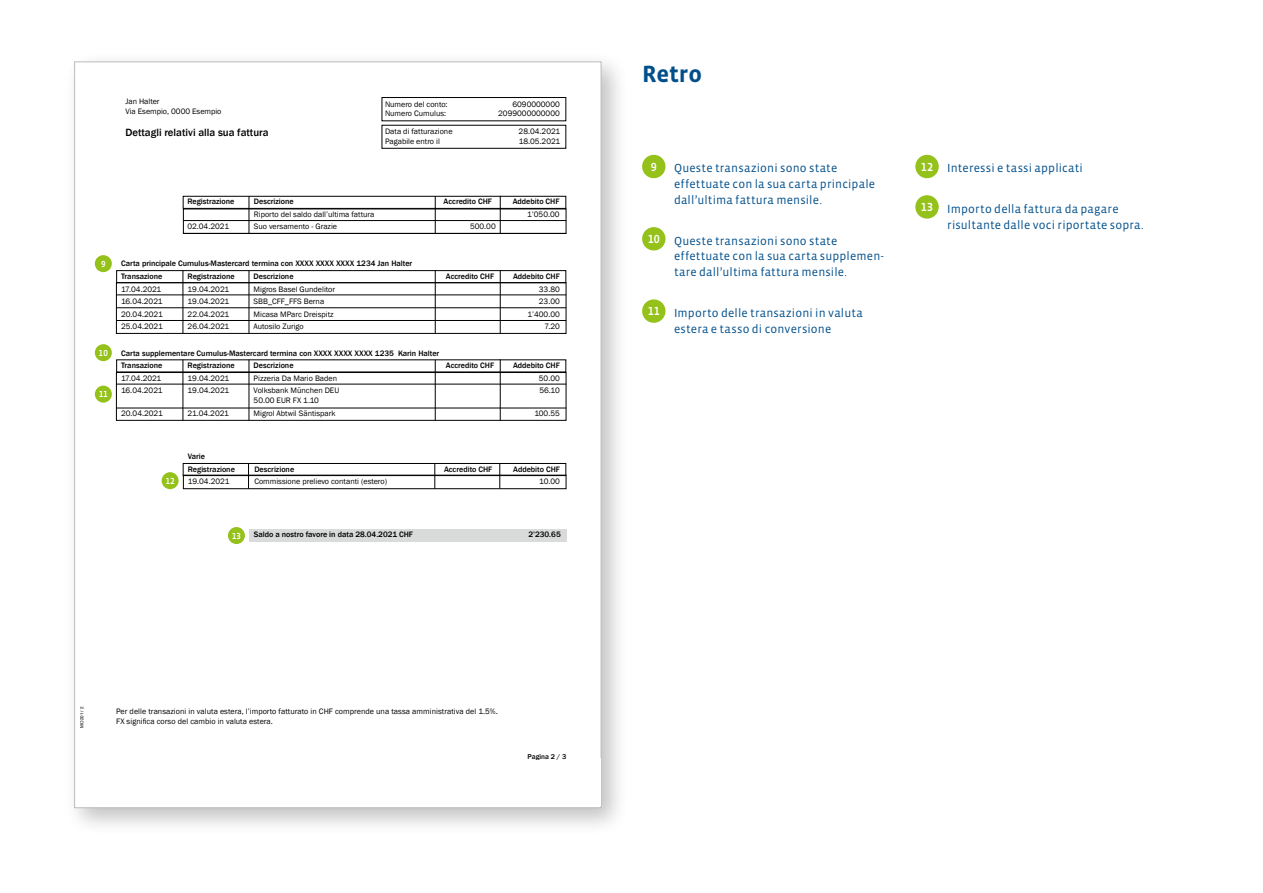
<style>
.page{position:relative;width:1263px;height:893px;background:#fff}
.page>*{position:absolute;margin:0;border:0;box-sizing:border-box;transform-origin:0 0}
.t1{font:700 24px "Vista Sans OT";color:#004f8b}
.t2{font:12px/15.9px "Vista Sans OT";letter-spacing:.015em;color:#004f8b}
.t3{font:500 12px "Vista Sans OT";color:#fff}
.t4{font:500 10.8px "Franklin Gothic";color:#000}
.t5{font:500 9px "Vista Sans OT";letter-spacing:.035em;color:#fff}
.t6{font:8.1px/9.9px "Franklin Gothic";color:#000}
.t7{font:500 8.1px/12.6px "Franklin Gothic";color:#000}
.t8{font:500 7.2px "Franklin Gothic";color:#000}
.t9{font:4.5px "Helvetica";color:#000}
.s1{font-weight:500;color:#fff}
</style>
<div class="page">
<div style="left:64px;top:51px;width:565px;height:785px;background:#000;opacity:.25"></div>
<div style="left:74px;top:62px;width:527px;height:746px;background:#fff;border:1px solid #bbbcbc"></div>
<div style="left:551px;top:758px;width:49px;height:48px;background:#fff"></div>
<div style="left:381px;top:125px;width:185px;height:24px;border:1px solid #000"></div>
<div style="left:183px;top:196px;width:383px;height:13px;border:1px solid #000"></div>
<hr style="left:249px;top:196px;width:1px;height:38px;background:#000">
<hr style="left:435px;top:196px;width:1px;height:38px;background:#000">
<hr style="left:500px;top:196px;width:1px;height:37px;background:#000">
<hr style="left:183px;top:220px;width:383px;height:1px;background:#000">
<hr style="left:183px;top:233px;width:383px;height:1px;background:#000">
<div style="left:116px;top:270px;width:450px;height:13px;border:1px solid #000"></div>
<div style="left:116px;top:282px;width:450px;height:52px;border:1px solid #000"></div>
<hr style="left:116px;top:295px;width:450px;height:1px;background:#000">
<hr style="left:116px;top:307px;width:450px;height:1px;background:#000">
<hr style="left:116px;top:320px;width:450px;height:1px;background:#000">
<hr style="left:435px;top:270px;width:1px;height:63px;background:#000">
<hr style="left:500px;top:270px;width:1px;height:63px;background:#000">
<hr style="left:249px;top:271px;width:1px;height:62px;background:#000">
<hr style="left:183px;top:270px;width:1px;height:63px;background:#000">
<div style="left:116px;top:372px;width:450px;height:49px;border:1px solid #000"></div>
<hr style="left:116px;top:384px;width:450px;height:1px;background:#000">
<hr style="left:249px;top:360px;width:1px;height:60px;background:#000">
<hr style="left:435px;top:360px;width:1px;height:60px;background:#000">
<hr style="left:500px;top:359px;width:1px;height:61px;background:#000">
<hr style="left:183px;top:360px;width:1px;height:60px;background:#000">
<hr style="left:116px;top:408px;width:450px;height:1px;background:#000">
<div style="left:183px;top:463px;width:383px;height:13px;border:1px solid #000"></div>
<div style="left:183px;top:475px;width:383px;height:14px;border:1px solid #000"></div>
<svg style="left:248px;top:463px;width:1px;height:26px"></svg>
<svg style="left:434px;top:463px;width:1px;height:26px"></svg>
<svg style="left:499px;top:463px;width:1px;height:25px"></svg>
<div style="left:249px;top:529px;width:317px;height:13px;background:#d9dada"></div>
<div style="left:381px;top:97px;width:185px;height:24px;border:1px solid #000"></div>
<div style="left:642px;top:155px;width:23px;height:23px;background:#94c11a;border-radius:50%"></div>
<div style="left:642px;top:227px;width:23px;height:23px;background:#94c11a;border-radius:50%"></div>
<div style="left:642px;top:299px;width:23px;height:24px;background:#94c11a;border-radius:50%"></div>
<div style="left:915px;top:155px;width:24px;height:23px;background:#94c11a;border-radius:50%"></div>
<div style="left:915px;top:195px;width:24px;height:24px;background:#94c11a;border-radius:50%"></div>
<div style="left:95px;top:255px;width:17px;height:17px;background:#94c11a;border-radius:50%"></div>
<div style="left:95px;top:344px;width:17px;height:17px;background:#94c11a;border-radius:50%"></div>
<div style="left:95px;top:386px;width:17px;height:17px;background:#94c11a;border-radius:50%"></div>
<div style="left:162px;top:472px;width:17px;height:17px;background:#94c11a;border-radius:50%"></div>
<div style="left:228px;top:527px;width:17px;height:17px;background:#94c11a;border-radius:50%"></div>
<p class="t6" style="left:125px;top:97px;width:98px">Jan Halter<br>Via Esempio, 0000 Esempio</p>
<h3 class="t4" style="left:125px;top:126px;width:145px">Dettagli relativi alla sua fattura</h3>
<p class="t6" style="left:385px;top:99px;width:64px">Numero del conto:</p>
<p class="t6" style="left:512px;top:99px;width:49px">6090000000</p>
<p class="t6" style="left:385px;top:109px;width:63px">Numero Cumulus:</p>
<p class="t6" style="left:498px;top:109px;width:63px">2099000000000</p>
<p class="t6" style="left:385px;top:127px;width:69px">Data di fatturazione</p>
<p class="t6" style="left:519px;top:127px;width:43px">28.04.2021</p>
<p class="t6" style="left:385px;top:136px;width:56px">Pagabile entro il</p>
<p class="t6" style="left:519px;top:136px;width:43px">18.05.2021</p>
<p class="t5" style="left:101px;top:259px;width:6px">9</p>
<p class="t5" style="left:99px;top:348px;width:11px">10</p>
<p class="t5" style="left:99px;top:390px;width:10px">11</p>
<p class="t7" style="left:187px;top:195px;width:49px">Registrazione</p>
<p class="t7" style="left:254px;top:195px;width:41px">Descrizione</p>
<p class="t7" style="left:444px;top:195px;width:50px">Accredito CHF</p>
<p class="t7" style="left:513px;top:195px;width:48px">Addebito CHF</p>
<p class="t6" style="left:254px;top:209px;width:122px">Riporto del saldo dall’ultima fattura</p>
<p class="t6" style="left:527px;top:209px;width:34px">1’050.00</p>
<p class="t6" style="left:187px;top:222px;width:43px">02.04.2021</p>
<p class="t6" style="left:254px;top:222px;width:85px">Suo versamento - Grazie</p>
<p class="t6" style="left:470px;top:222px;width:27px">500.00</p>
<p class="t7" style="left:121px;top:258px;width:293px">Carta principale Cumulus-Mastercard termina con XXXX XXXX XXXX 1234 Jan Halter<br>Transazione</p>
<p class="t7" style="left:188px;top:270px;width:49px">Registrazione</p>
<p class="t7" style="left:254px;top:270px;width:41px">Descrizione</p>
<p class="t7" style="left:446px;top:270px;width:50px">Accredito CHF</p>
<p class="t7" style="left:513px;top:270px;width:48px">Addebito CHF</p>
<p class="t6" style="left:121px;top:284px;width:42px">17.04.2021</p>
<p class="t6" style="left:188px;top:284px;width:43px">19.04.2021</p>
<p class="t6" style="left:254px;top:284px;width:83px">Migros Basel Gundelitor</p>
<p class="t6" style="left:539px;top:284px;width:22px">33.80</p>
<p class="t6" style="left:121px;top:297px;width:43px">16.04.2021</p>
<p class="t6" style="left:188px;top:297px;width:43px">19.04.2021</p>
<p class="t6" style="left:254px;top:297px;width:72px">SBB_CFF_FFS Berna</p>
<p class="t6" style="left:539px;top:297px;width:22px">23.00</p>
<p class="t6" style="left:121px;top:309px;width:43px">20.04.2021</p>
<p class="t6" style="left:188px;top:309px;width:43px">22.04.2021</p>
<p class="t6" style="left:254px;top:309px;width:81px">Micasa MParc Dreispitz</p>
<p class="t6" style="left:527px;top:309px;width:34px">1’400.00</p>
<p class="t6" style="left:121px;top:322px;width:43px">25.04.2021</p>
<p class="t6" style="left:188px;top:322px;width:43px">26.04.2021</p>
<p class="t6" style="left:254px;top:322px;width:52px">Autosilo Zurigo</p>
<p class="t6" style="left:544px;top:322px;width:17px">7.20</p>
<p class="t7" style="left:121px;top:347px;width:320px">Carta supplementare Cumulus-Mastercard termina con XXXX XXXX XXXX 1235 Karin Halter<br>Transazione</p>
<p class="t7" style="left:188px;top:359px;width:49px">Registrazione</p>
<p class="t7" style="left:254px;top:359px;width:41px">Descrizione</p>
<p class="t7" style="left:446px;top:359px;width:50px">Accredito CHF</p>
<p class="t7" style="left:513px;top:359px;width:48px">Addebito CHF</p>
<p class="t6" style="left:121px;top:373px;width:42px">17.04.2021</p>
<p class="t6" style="left:188px;top:373px;width:43px">19.04.2021</p>
<p class="t6" style="left:254px;top:373px;width:85px">Pizzeria Da Mario Baden</p>
<p class="t6" style="left:539px;top:373px;width:22px">50.00</p>
<p class="t6" style="left:121px;top:386px;width:43px">16.04.2021</p>
<p class="t6" style="left:188px;top:386px;width:43px">19.04.2021</p>
<p class="t6" style="left:254px;top:386px;width:87px">Volksbank München DEU</p>
<p class="t6" style="left:539px;top:386px;width:22px">56.10</p>
<p class="t6" style="left:254px;top:396px;width:67px">50.00 EUR FX 1.10</p>
<p class="t6" style="left:121px;top:408px;width:43px">20.04.2021</p>
<p class="t6" style="left:188px;top:408px;width:43px">21.04.2021</p>
<p class="t6" style="left:254px;top:408px;width:83px">Migrol Abtwil Säntispark</p>
<p class="t6" style="left:534px;top:408px;width:27px">100.55</p>
<p class="t7" style="left:188px;top:450px;width:49px">Varie<br>Registrazione</p>
<p class="t7" style="left:254px;top:463px;width:41px">Descrizione</p>
<p class="t7" style="left:444px;top:463px;width:50px">Accredito CHF</p>
<p class="t7" style="left:513px;top:463px;width:48px">Addebito CHF</p>
<p class="t5" style="left:166px;top:476px;width:11px">12</p>
<p class="t6" style="left:188px;top:477px;width:43px">19.04.2021</p>
<p class="t6" style="left:254px;top:477px;width:134px">Commissione prelievo contanti (estero)</p>
<p class="t6" style="left:539px;top:477px;width:22px">10.00</p>
<p class="t5" style="left:232px;top:531px;width:11px">13</p>
<p class="t7" style="left:254px;top:528px;width:161px">Saldo a nostro favore in data 28.04.2021 CHF</p>
<p class="t7" style="left:528px;top:528px;width:34px">2’230.65</p>
<p class="t9" style="left:78px;top:728px;width:22px;rotate:-90deg">MO201 / 2</p>
<p class="t6" style="left:116px;top:707px;width:383px">Per delle transazioni in valuta estera, l’importo fatturato in CHF comprende una tassa amministrativa del 1.5%.<br>FX significa corso del cambio in valuta estera.</p>
<p class="t8" style="left:528px;top:752px;width:40px">Pagina 2 / 3</p>
<h1 class="t1" style="left:642px;top:62px;width:61px">Retro</h1>
<h2 class="t3" style="left:651px;top:161px;width:7px">9</h2>
<h2 class="t2" style="left:674px;top:160px;width:203px">Queste transazioni sono state effettuate con la sua carta principale dall’ultima fattura mensile.</h2>
<h2 class="t2" style="left:674px;top:233px;width:211px;text-indent:-26px"><span class="s1">10</span> Queste transazioni sono state effettuate con la sua carta supplemen&shy;tare dall’ultima fattura mensile.</h2>
<h2 class="t2" style="left:648px;top:305px;width:216px;text-align:center"><span class="s1">11</span> Importo delle transazioni in valuta estera e tasso di conversione</h2>
<h2 class="t2" style="left:921px;top:160px;width:163px"><span class="s1">12</span> Interessi e tassi applicati</h2>
<h2 class="t2" style="left:947px;top:201px;width:198px;text-indent:-26px"><span class="s1">13</span> Importo della fattura da pagare risultante dalle voci riportate sopra.</h2>
</div>
